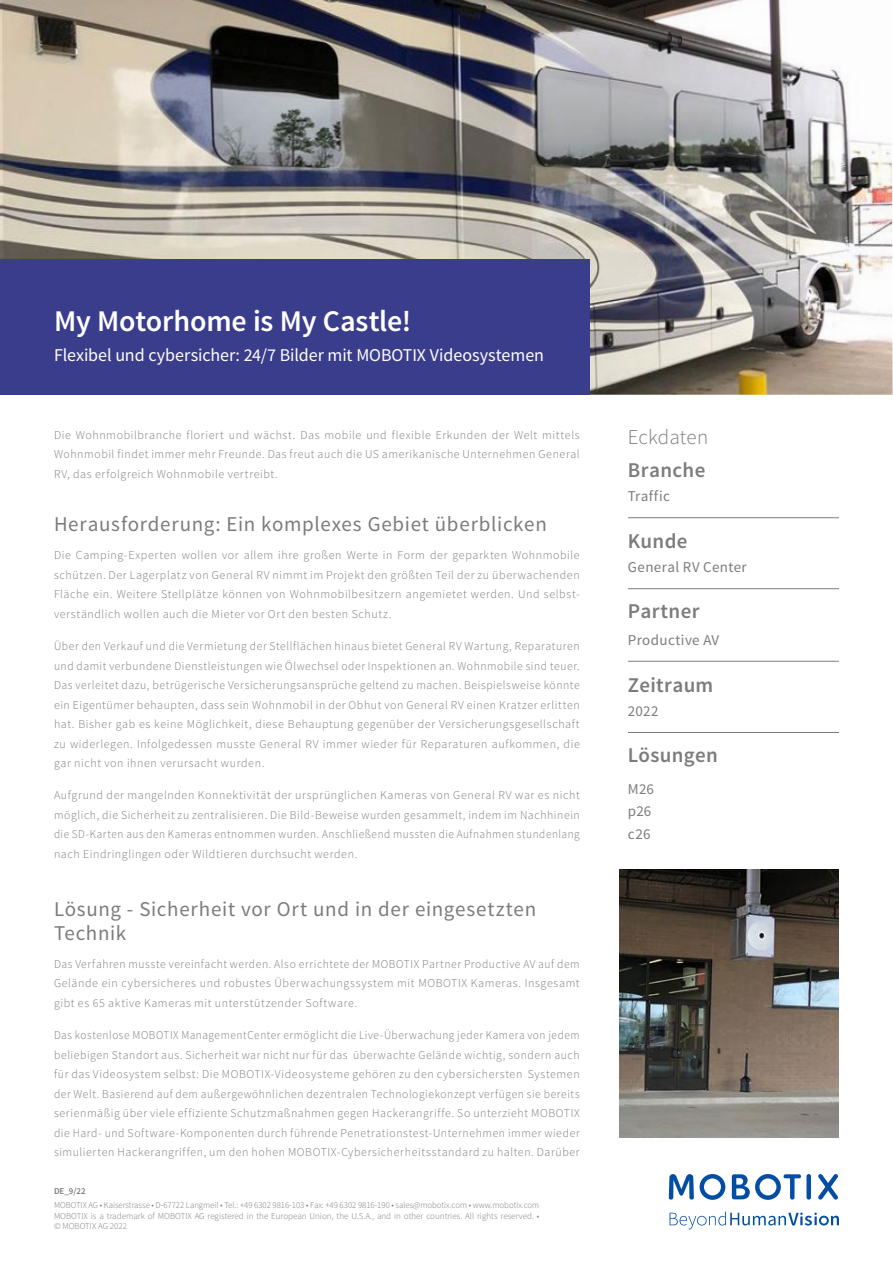
<style>
.page{position:relative;width:893px;height:1263px;background:#fff}
.page>*{position:absolute;margin:0;border:0;box-sizing:border-box;transform-origin:0 0}
._01_BU_im_blauen_Fel{font:600 30px "Source Sans Pro";letter-spacing:-.005em;color:#fff}
._03_Zwischen_Head{font:21px/24px "Source Sans Pro";letter-spacing:.035em;color:#7c7c7c}
._03_Zwischen_Head-2{font:600 21px "Source Sans Pro";letter-spacing:.015em;color:#7c7c7c}
._03_Zwischen_Head-3{font:300 21px "Source Sans Pro";letter-spacing:.005em;color:#7c7c7c}
._01_BU_im_blauen_Fel-2{font:18px "Source Sans Pro";letter-spacing:-.005em;color:#fff}
._03_Zwischen_Head-4{font:15px/22.5px "Source Sans Pro";letter-spacing:.025em;color:#7c7c7c}
._02_Body_Text{font:300 12px/19.5px "Source Sans Pro";letter-spacing:.05em;color:#7c7c7c;text-align:justify}
._02_Body_Text-2{font:300 12px/19.5px "Source Sans Pro";letter-spacing:.05em;color:#7c7c7c;text-align:justify;scale:.94 1}
.Disclaimer{font:300 9px/10.5px "Source Sans Pro";color:#7c7c7c}
.DisclaimerTitle{font:600 9px "Source Sans Pro";color:#7c7c7c}
</style>
<div class="page">
<img style="left:0;top:0;width:893px;height:395px">
<hr style="left:628px;top:517px;width:211px;height:1px;background:#7c7c7c">
<hr style="left:628px;top:588px;width:211px;height:1px;background:#7c7c7c">
<hr style="left:628px;top:661px;width:211px;height:1px;background:#7c7c7c">
<hr style="left:628px;top:732px;width:211px;height:1px;background:#7c7c7c">
<svg style="left:669px;top:1174px;width:25px;height:25px"></svg>
<div style="left:806px;top:1174px;width:5px;height:25px;background:#034ea2;border-radius:2px"></div>
<svg style="left:818px;top:1174px;width:20px;height:25px"></svg>
<svg style="left:700px;top:1174px;width:25px;height:26px"></svg>
<svg style="left:732px;top:1174px;width:69px;height:26px"></svg>
<svg style="left:669px;top:1211px;width:170px;height:18px"></svg>
<img style="left:619px;top:869px;width:220px;height:268px">
<div style="left:0;top:259px;width:589px;height:136px;background:#3a3d8c"></div>
<p class="_01_BU_im_blauen_Fel" style="left:54px;top:302px;width:359px">My Motorhome is My Castle!</p>
<p class="_01_BU_im_blauen_Fel-2" style="left:54px;top:344px;width:492px">Flexibel und cybersicher: 24/7 Bilder mit MOBOTIX Videosystemen</p>
<p class="_02_Body_Text" style="left:54px;top:425px;width:527px">Die Wohnmobilbranche floriert und wächst. Das mobile und flexible Erkunden der Welt mittels Wohnmobil findet immer mehr Freunde. Das freut auch die US amerikanische Unternehmen General RV, das erfolgreich Wohnmobile vertreibt.</p>
<p class="_03_Zwischen_Head" style="left:54px;top:513px;width:494px">Herausforderung: Ein komplexes Gebiet überblicken</p>
<p class="_02_Body_Text" style="left:54px;top:546px;width:527px">Die Camping-Experten wollen vor allem ihre großen Werte in Form der geparkten Wohnmobile schützen. Der Lagerplatz von General RV nimmt im Projekt den größten Teil der zu überwachenden Fläche ein. Weitere Stellplätze können von Wohnmobilbesitzern angemietet werden. Und selbst&shy;verständlich wollen auch die Mieter vor Ort den besten Schutz.</p>
<p class="_02_Body_Text" style="left:54px;top:636px;width:527px">Über den Verkauf und die Vermietung der Stellflächen hinaus bietet General RV Wartung, Reparaturen und damit verbundene Dienstleistungen wie Ölwechsel oder Inspektionen an. Wohnmobile sind teuer.<br>Das verleitet dazu, betrügerische Versicherungsansprüche geltend zu machen. Beispielsweise könnte ein Eigentümer behaupten, dass sein Wohnmobil in der Obhut von General RV einen Kratzer erlitten hat. Bisher gab es keine Möglichkeit, diese Behauptung gegenüber der Versicherungsgesellschaft zu widerlegen. Infolgedessen musste General RV immer wieder für Reparaturen aufkommen, die gar nicht von ihnen verursacht wurden.</p>
<p class="_02_Body_Text" style="left:54px;top:786px;width:527px">Aufgrund der mangelnden Konnektivität der ursprünglichen Kameras von General RV war es nicht möglich, die Sicherheit zu zentralisieren. Die Bild-Beweise wurden gesammelt, indem im Nachhinein die SD-Karten aus den Kameras entnommen wurden. Anschließend mussten die Aufnahmen stundenlang nach Eindringlingen oder Wildtieren durchsucht werden.</p>
<p class="_03_Zwischen_Head" style="left:54px;top:897px;width:484px">Lösung - Sicherheit vor Ort und in der eingesetzten<br>Technik</p>
<p class="_02_Body_Text" style="left:54px;top:954px;width:527px">Das Verfahren musste vereinfacht werden. Also errichtete der MOBOTIX Partner Productive AV auf dem Gelände ein cybersicheres und robustes Überwachungssystem mit MOBOTIX Kameras. Insgesamt gibt es 65 aktive Kameras mit unterstützender Software.</p>
<p class="_02_Body_Text-2" style="left:54px;top:1025px;width:561px">Das kostenlose MOBOTIX ManagementCenter ermöglicht die Live-Überwachung jeder Kamera von jedem beliebigen Standort aus. Sicherheit war nicht nur für das überwachte Gelände wichtig, sondern auch für das Videosystem selbst: Die MOBOTIX-Videosysteme gehören zu den cybersichersten Systemen der Welt. Basierend auf dem außergewöhnlichen dezentralen Technologiekonzept verfügen sie bereits serienmäßig über viele effiziente Schutzmaßnahmen gegen Hackerangriffe. So unterzieht MOBOTIX die Hard- und Software-Komponenten durch führende Penetrationstest-Unternehmen immer wieder simulierten Hackerangriffen, um den hohen MOBOTIX-Cybersicherheitsstandard zu halten. Darüber</p>
<p class="DisclaimerTitle" style="left:54px;top:1185px;width:33px">DE_9/22</p>
<p class="Disclaimer" style="left:54px;top:1200px;width:487px">MOBOTIX AG • Kaiserstrasse • D-67722 Langmeil • Tel.: +49 6302 9816-103 • Fax: +49 6302 9816-190 • sales@mobotix.com • www.mobotix.com</p>
<p class="Disclaimer" style="left:54px;top:1210px;width:487px">MOBOTIX is a trademark of MOBOTIX AG registered in the European Union, the U.S.A., and in other countries. All rights reserved. • © MOBOTIX AG 2022</p>
<p class="_03_Zwischen_Head-3" style="left:628px;top:425px;width:82px">Eckdaten</p>
<p class="_03_Zwischen_Head-2" style="left:628px;top:457px;width:79px">Branche</p>
<p class="_03_Zwischen_Head-4" style="left:628px;top:485px;width:43px">Traffic</p>
<p class="_03_Zwischen_Head-2" style="left:628px;top:528px;width:61px">Kunde</p>
<p class="_03_Zwischen_Head-4" style="left:628px;top:556px;width:120px">General RV Center</p>
<p class="_03_Zwischen_Head-2" style="left:628px;top:598px;width:73px">Partner</p>
<p class="_03_Zwischen_Head-4" style="left:628px;top:629px;width:93px">Productive AV</p>
<p class="_03_Zwischen_Head-2" style="left:628px;top:672px;width:87px">Zeitraum</p>
<p class="_03_Zwischen_Head-4" style="left:628px;top:700px;width:32px">2022</p>
<p class="_03_Zwischen_Head-2" style="left:628px;top:742px;width:91px">Lösungen</p>
<p class="_03_Zwischen_Head-4" style="left:628px;top:778px;width:28px">M26 p26 c26</p>
</div>
